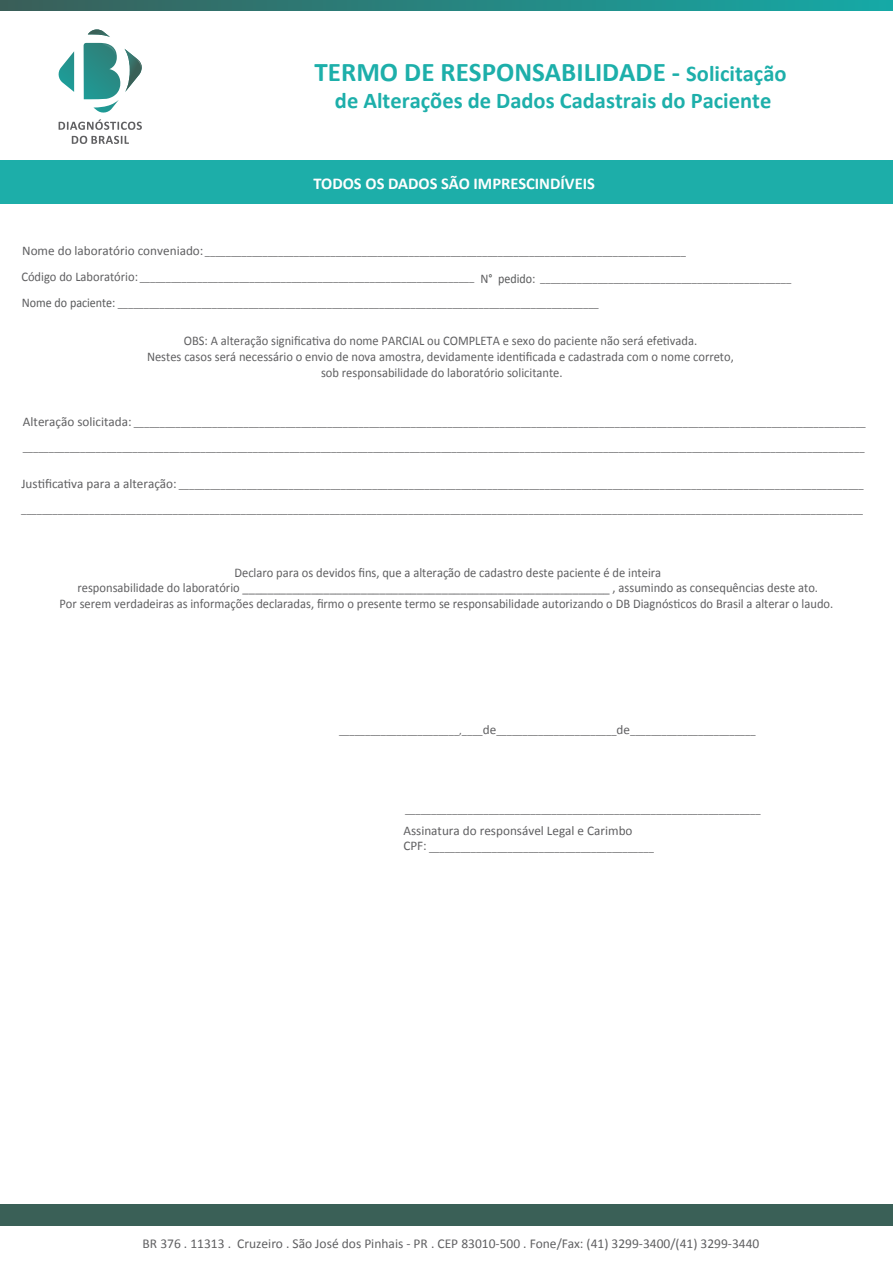
<style>
.page{position:relative;width:893px;height:1263px;background:#fff}
.page>*{position:absolute;margin:0;border:0;box-sizing:border-box;transform-origin:0 0}
.t1{font:700 27px "Calibri";color:#1dafaa}
.t2{font:700 22.5px "Calibri";color:#1dafaa}
.t3{font:700 16.5px "Calibri";color:#fefefe}
.t4{font:13.5px "Calibri";color:#606062}
.t5{font:13.2px/15.9px "Calibri";color:#606062;text-align:center;scale:.95 1}
.t6{font:13.2px "Calibri";color:#606062}
.t7{font:10.5px "Calibri";color:#606062}
.s1{font-size:22.5px}
.s2{font-size:13.2px}
.s3{font-size:13.2px;color:#58595a}
</style>
<div class="page">
<div style="left:0;top:161px;width:893px;height:43px;background:#1daea9"></div>
<div style="left:0;top:1204px;width:893px;height:22px;background:#3a6057"></div>
<svg style="left:0;top:0;width:893px;height:10px;background:#27837f"></svg>
<svg style="left:58px;top:29px;width:84px;height:115px"></svg>
<h1 class="t1" style="left:315px;top:55px;width:473px">TERMO DE RESPONSABILIDADE - <span class="s1">Solicitação</span></h1>
<h2 class="t2" style="left:335px;top:87px;width:438px">de Alterações de Dados Cadastrais do Paciente</h2>
<h3 class="t3" style="left:314px;top:173px;width:283px">TODOS OS DADOS SÃO IMPRESCINDÍVEIS</h3>
<p class="t7" style="left:22px;top:244px;width:665px"><span class="s2">Nome do laboratório conveniado:</span> ____________________________________________________________________________________________</p>
<p class="t7" style="left:21px;top:271px;width:454px"><span class="s2">Código do Laboratório:</span> ________________________________________________________________</p>
<p class="t7" style="left:22px;top:297px;width:578px"><span class="s2">N</span><span class="s3">ome do paciente:</span> ____________________________________________________________________________________________</p>
<p class="t5" style="left:147px;top:332px;width:619px">OBS: A alteração significativa do nome PARCIAL ou COMPLETA e sexo do paciente não será efetivada.<br>Nestes casos será necessário o envio de nova amostra, devidamente identificada e cadastrada com o nome correto, sob responsabilidade do laboratório solicitante.</p>
<p class="t7" style="left:480px;top:272px;width:312px"><span class="s2">N</span><span class="s3">° pedido</span><span class="s2">:</span> ________________________________________________</p>
<p class="t7" style="left:23px;top:416px;width:844px"><span class="s2">Alteração solicitada:</span> ____________________________________________________________________________________________________________________________________________</p>
<p class="t7" style="left:23px;top:441px;width:843px">_________________________________________________________________________________________________________________________________________________________________</p>
<p class="t7" style="left:21px;top:478px;width:844px"><span class="s2">Justificativa para a alteração:</span> ___________________________________________________________________________________________________________________________________</p>
<p class="t7" style="left:21px;top:502px;width:843px">_________________________________________________________________________________________________________________________________________________________________</p>
<p class="t5" style="left:60px;top:564px;width:816px">Declaro para os devidos fins, que a alteração de cadastro deste paciente é de inteira<br>responsabilidade do laboratório ___________________________________________________________ , assumindo as consequências deste ato.<br>Por serem verdadeiras as informações declaradas, firmo o presente termo se responsabilidade autorizando o DB Diagnósticos do Brasil a alterar o laudo.</p>
<p class="t7" style="left:339px;top:724px;width:418px">_______________________,____<span class="s2">de</span>_______________________<span class="s2">de</span>________________________</p>
<p class="t7" style="left:405px;top:803px;width:357px">____________________________________________________________________</p>
<p class="t6" style="left:403px;top:822px;width:231px">Assinatura do responsável Legal e Carimbo</p>
<p class="t7" style="left:403px;top:841px;width:252px"><span class="s2">CPF:</span> ___________________________________________</p>
<p class="t4" style="left:143px;top:1235px;width:618px">BR 376 . 11313 . Cruzeiro . São José dos Pinhais - PR . CEP 83010-500 . Fone/Fax: (41) 3299-3400/(41) 3299-3440</p>
</div>
